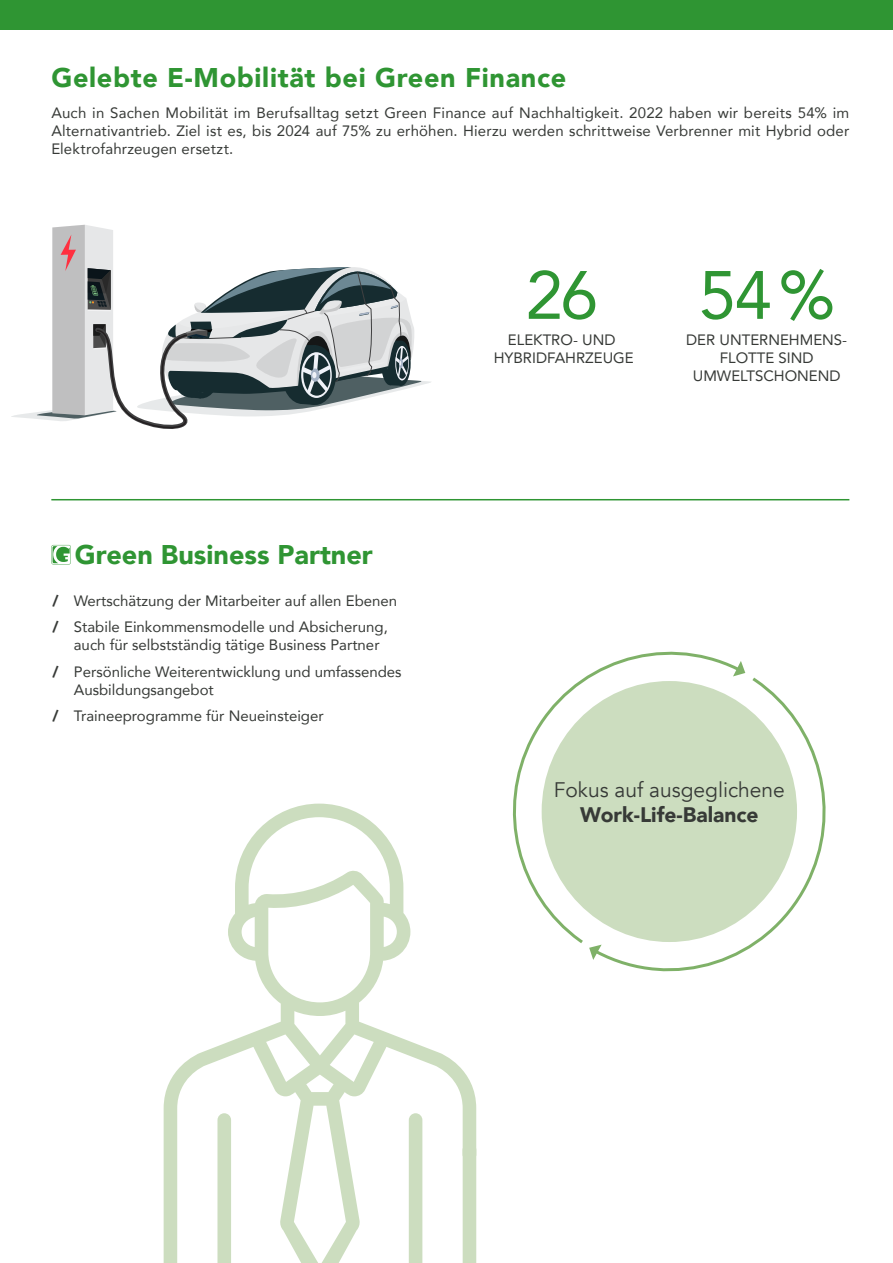
<style>
.page{position:relative;width:893px;height:1263px;background:#fff}
.page>*{position:absolute;margin:0;border:0;box-sizing:border-box;transform-origin:0 0}
.t1{font:67.5px "Avenir";color:#2f9533}
.t2{font:900 27px "Avenir";letter-spacing:.025em;color:#2f9533}
.t3{font:900 27px "Avenir";color:#2f9533}
.t4{font:21px "Avenir";color:#373a37}
.t5{font:900 21px "Avenir";color:#373a37}
.t6{font:15px/18px "Avenir";color:#373a37;text-align:center}
.s1{font-weight:900}
</style>
<div class="page">
<hr style="left:51px;top:499px;width:798px;height:1px;background:#2f9533">
<svg style="left:164px;top:804px;width:312px;height:459px"></svg>
<svg style="left:51px;top:545px;width:20px;height:19px"></svg>
<svg style="left:602px;top:677px;width:224px;height:295px"></svg>
<svg style="left:589px;top:946px;width:13px;height:14px"></svg>
<svg style="left:512px;top:651px;width:231px;height:295px"></svg>
<svg style="left:733px;top:661px;width:12px;height:15px"></svg>
<svg style="left:11px;top:225px;width:420px;height:204px"></svg>
<div style="left:0;top:0;width:893px;height:30px;background:#2f9533"></div>
<h2 class="t2" style="left:51px;top:55px;width:516px">Gelebte E-Mobilität bei Green Finance</h2>
<p class="t6" style="left:51px;top:103px;width:799px;text-align:justify">Auch in Sachen Mobilität im Berufsalltag setzt Green Finance auf Nachhaltigkeit. 2022 haben wir bereits 54% im Alternativantrieb. Ziel ist es, bis 2024 auf 75% zu erhöhen. Hierzu werden schrittweise Verbrenner mit Hybrid oder Elektrofahrzeugen ersetzt.</p>
<h2 class="t3" style="left:75px;top:532px;width:299px">Green Business Partner</h2>
<p class="t6" style="left:53px;top:587px;width:346px;line-height:26.5px;text-align:left"><span class="s1">/</span> Wertschätzung der Mitarbeiter auf allen Ebenen <span class="s1">/</span> Stabile Einkommensmodelle und Absicherung,</p>
<p class="t6" style="left:53px;top:631px;width:351px;line-height:26.5px">auch für selbstständig tätige Business Partner<br><span class="s1">/</span> Persönliche Weiterentwicklung und umfassendes</p>
<p class="t6" style="left:53px;top:676px;width:273px;line-height:26.5px;text-align:left;text-indent:21px">Ausbildungsangebot<br><span class="s1">/</span> Traineeprogramme für Neueinsteiger</p>
<h1 class="t1" style="left:525px;top:241px;width:74px">26</h1>
<p class="t6" style="left:494px;top:331px;width:142px">ELEKTRO- UND<br>HYBRIDFAHRZEUGE</p>
<h1 class="t1" style="left:698px;top:241px;width:138px">54 %</h1>
<p class="t6" style="left:693px;top:349px;width:149px">FLOTTE SIND<br>UMWELTSCHONEND</p>
<p class="t6" style="left:686px;top:331px;width:163px">DER UNTERNEHMENS-</p>
<h3 class="t4" style="left:554px;top:777px;width:233px">Fokus auf ausgeglichene</h3>
<h3 class="t5" style="left:580px;top:797px;width:180px">Work-Life-Balance</h3>
</div>
